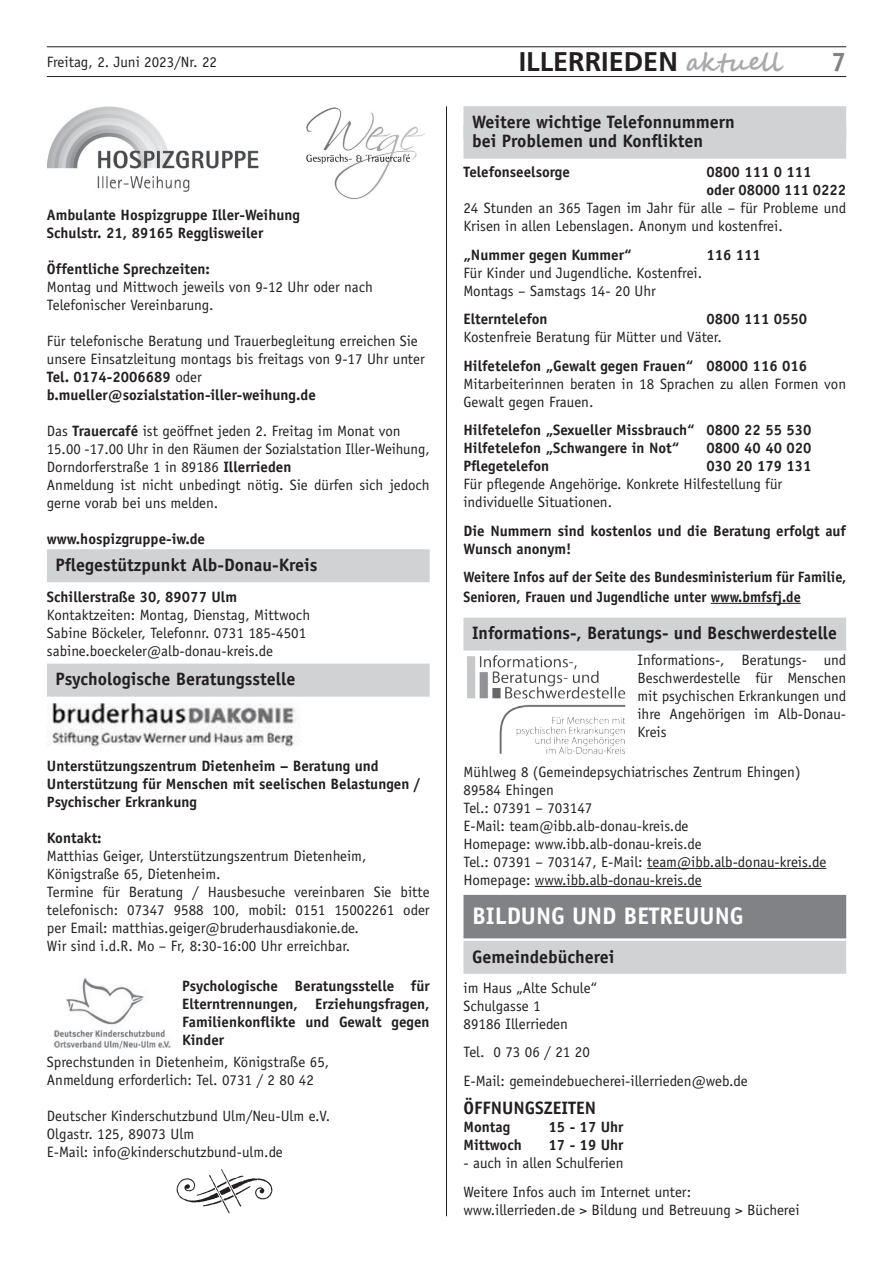
<style>
.page{position:relative;width:893px;height:1263px;background:#fff}
.page>*{position:absolute;margin:0;border:0;box-sizing:border-box;transform-origin:0 0}
.t1{font:700 27px "Frutiger";color:#231f20}
.t2{font:700 27px "Officina Sans";color:#808285}
.t3{font:700 24px "Officina Sans";color:#fff}
.t4{font:700 18px/19.5px "Officina Sans";color:#231f20}
.t5{font:15px/18px "Officina Sans";color:#231f20}
.t6{font:700 15px/18px "Officina Sans";color:#231f20}
.t7{font:700 15px/19.5px "Officina Sans";color:#231f20;scale:.95 1}
.s1{font-family:"Segoe Script";font-size:25.5px;color:#a8a9ad}
.s2{font-weight:700}
</style>
<div class="page">
<hr style="left:47px;top:76px;width:799px;height:1px;background:#231f20">
<hr style="left:47px;top:47px;width:799px;height:1px;background:#231f20">
<hr style="left:446px;top:106px;width:1px;height:1110px;background:#231f20">
<img style="left:47px;top:106px;width:212px;height:86px">
<img style="left:306px;top:107px;width:119px;height:92px">
<div style="left:47px;top:549px;width:383px;height:33px;background:#d1d2d4"></div>
<div style="left:47px;top:664px;width:383px;height:33px;background:#d1d2d4"></div>
<img style="left:47px;top:704px;width:250px;height:43px">
<img style="left:53px;top:978px;width:118px;height:71px">
<hr style="left:711px;top:603px;width:90px;height:1px;background:#231f20">
<hr style="left:647px;top:868px;width:179px;height:1px;background:#231f20">
<hr style="left:535px;top:886px;width:167px;height:1px;background:#231f20">
<div style="left:463px;top:106px;width:383px;height:33px;background:#d1d2d4"></div>
<div style="left:463px;top:126px;width:383px;height:33px;background:#d1d2d4"></div>
<div style="left:463px;top:618px;width:383px;height:33px;background:#d1d2d4"></div>
<img style="left:467px;top:655px;width:159px;height:99px">
<div style="left:463px;top:895px;width:383px;height:43px;background:#808285"></div>
<div style="left:463px;top:941px;width:383px;height:33px;background:#d1d2d4"></div>
<img style="left:176px;top:1169px;width:97px;height:45px">
<p class="t5" style="left:47px;top:53px;width:172px">Freitag, 2. Juni 2023/Nr. 22</p>
<h1 class="t1" style="left:519px;top:46px;width:264px">ILLERRIEDEN <span class="s1">aktuell</span></h1>
<h1 class="t2" style="left:831px;top:45px;width:17px">7</h1>
<p class="t6" style="left:47px;top:206px;width:255px">Ambulante Hospizgruppe Iller-Weihung<br>Schulstr. 21, 89165 Regglisweiler</p>
<p class="t6" style="left:47px;top:260px;width:165px">Öffentliche Sprechzeiten:</p>
<p class="t5" style="left:47px;top:278px;width:327px">Montag und Mittwoch jeweils von 9-12 Uhr oder nach<br>Telefonischer Vereinbarung.</p>
<p class="t5" style="left:47px;top:332px;width:379px">Für telefonische Beratung und Trauerbegleitung erreichen Sie unsere Einsatzleitung montags bis freitags von 9-17 Uhr unter <span class="s2">Tel. 0174-2006689</span> oder <span class="s2">b.mueller@sozialstation-iller-weihung.de</span></p>
<p class="t5" style="left:47px;top:422px;width:384px">Das <span class="s2">Trauercafé</span> ist geöffnet jeden 2. Freitag im Monat von 15.00 -17.00 Uhr in den Räumen der Sozialstation Iller-Weihung, Dorndorferstraße 1 in 89186 <span class="s2">Illerrieden<br></span>Anmeldung ist nicht unbedingt nötig. Sie dürfen sich jedoch gerne vorab bei uns melden.</p>
<p class="t6" style="left:47px;top:530px;width:160px">www.hospizgruppe-iw.de</p>
<p class="t4" style="left:55px;top:555px;width:264px">Pflegestützpunkt Alb-Donau-Kreis</p>
<p class="t6" style="left:47px;top:588px;width:192px">Schillerstraße 30, 89077 Ulm</p>
<p class="t5" style="left:47px;top:606px;width:265px">Kontaktzeiten: Montag, Dienstag, Mittwoch<br>Sabine Böckeler, Telefonnr. 0731 185-4501 sabine.boeckeler@alb-donau-kreis.de</p>
<p class="t4" style="left:55px;top:669px;width:242px">Psychologische Beratungsstelle</p>
<p class="t6" style="left:47px;top:757px;width:375px">Unterstützungszentrum Dietenheim – Beratung und<br>Unterstützung für Menschen mit seelischen Belastungen /<br>Psychischer Erkrankung</p>
<p class="t6" style="left:47px;top:829px;width:56px">Kontakt:</p>
<p class="t5" style="left:47px;top:847px;width:384px">Matthias Geiger, Unterstützungszentrum Dietenheim, Königstraße 65, Dietenheim.<br>Termine für Beratung / Hausbesuche vereinbaren Sie bitte telefonisch: 07347 9588 100, mobil: 0151 15002261 oder per Email: matthias.geiger@bruderhausdiakonie.de.<br>Wir sind i.d.R. Mo – Fr, 8:30-16:00 Uhr erreichbar.</p>
<p class="t6" style="left:182px;top:977px;width:249px;text-align:justify">Psychologische Beratungsstelle für Elterntrennungen, Erziehungsfragen, Familienkonflikte und Gewalt gegen Kinder</p>
<p class="t5" style="left:47px;top:1053px;width:284px">Sprechstunden in Dietenheim, Königstraße 65,<br>Anmeldung erforderlich: Tel. 0731 / 2 80 42</p>
<p class="t5" style="left:47px;top:1107px;width:285px">Deutscher Kinderschutzbund Ulm/Neu-Ulm e.V.<br>Olgastr. 125, 89073 Ulm<br>E-Mail: info@kinderschutzbund-ulm.de</p>
<p class="t4" style="left:472px;top:112px;width:264px">Weitere wichtige Telefonnummern bei Problemen und Konflikten</p>
<p class="t6" style="left:463px;top:163px;width:108px">Telefonseelsorge</p>
<p class="t6" style="left:706px;top:163px;width:141px">0800 111 0 111<br>oder 08000 111 0222</p>
<p class="t5" style="left:463px;top:199px;width:384px">24 Stunden an 365 Tagen im Jahr für alle – für Probleme und<br>Krisen in allen Lebenslagen. Anonym und kostenfrei.</p>
<p class="t6" style="left:463px;top:246px;width:170px">„Nummer gegen Kummer“</p>
<p class="t6" style="left:706px;top:246px;width:56px">116 111</p>
<p class="t5" style="left:463px;top:264px;width:240px">Für Kinder und Jugendliche. Kostenfrei.<br>Montags – Samstags 14- 20 Uhr</p>
<p class="t6" style="left:463px;top:310px;width:86px">Elterntelefon</p>
<p class="t6" style="left:706px;top:310px;width:102px">0800 111 0550</p>
<p class="t5" style="left:463px;top:328px;width:260px">Kostenfreie Beratung für Mütter und Väter.</p>
<p class="t6" style="left:463px;top:357px;width:345px">Hilfetelefon „Gewalt gegen Frauen“ 08000 116 016</p>
<p class="t5" style="left:463px;top:375px;width:384px">Mitarbeiterinnen beraten in 18 Sprachen zu allen Formen von<br>Gewalt gegen Frauen.</p>
<p class="t6" style="left:463px;top:421px;width:350px">Hilfetelefon „Sexueller Missbrauch“ 0800 22 55 530<br>Hilfetelefon „Schwangere in Not“</p>
<p class="t6" style="left:706px;top:439px;width:107px">0800 40 40 020</p>
<p class="t6" style="left:463px;top:457px;width:87px">Pflegetelefon</p>
<p class="t6" style="left:706px;top:457px;width:107px">030 20 179 131</p>
<p class="t5" style="left:463px;top:475px;width:320px">Für pflegende Angehörige. Konkrete Hilfestellung für individuelle Situationen.</p>
<p class="t6" style="left:463px;top:522px;width:384px">Die Nummern sind kostenlos und die Beratung erfolgt auf<br>Wunsch anonym!</p>
<p class="t7" style="left:463px;top:567px;width:404px">Weitere Infos auf der Seite des Bundesministerium für Familie,<br>Senioren, Frauen und Jugendliche unter www.bmfsfj.de</p>
<p class="t4" style="left:472px;top:623px;width:366px">Informations-, Beratungs- und Beschwerdestelle</p>
<p class="t5" style="left:637px;top:651px;width:210px;text-align:justify">Informations-, Beratungs- und Beschwerdestelle für Menschen mit psychischen Erkrankungen und ihre Angehörigen im Alb-Donau-Kreis</p>
<p class="t5" style="left:463px;top:763px;width:364px">Mühlweg 8 (Gemeindepsychiatrisches Zentrum Ehingen)<br>89584 Ehingen<br>Tel.: 07391 – 703147<br>E-Mail: team@ibb.alb-donau-kreis.de<br>Homepage: www.ibb.alb-donau-kreis.de<br>Tel.: 07391 – 703147, E-Mail: team@ibb.alb-donau-kreis.de Homepage: www.ibb.alb-donau-kreis.de</p>
<h2 class="t3" style="left:472px;top:901px;width:273px">BILDUNG UND BETREUUNG</h2>
<p class="t4" style="left:472px;top:946px;width:144px">Gemeindebücherei</p>
<p class="t5" style="left:463px;top:979px;width:135px">im Haus „Alte Schule“<br>Schulgasse 1<br>89186 Illerrieden</p>
<p class="t5" style="left:463px;top:1038px;width:286px;line-height:28.5px">Tel. 0 73 06 / 21 20<br>E-Mail: gemeindebuecherei-illerrieden@web.de</p>
<p class="t4" style="left:463px;top:1098px;width:134px">ÖFFNUNGSZEITEN</p>
<p class="t6" style="left:463px;top:1118px;width:48px">Montag</p>
<p class="t6" style="left:548px;top:1118px;width:77px">15 - 17 Uhr</p>
<p class="t6" style="left:463px;top:1136px;width:60px">Mittwoch</p>
<p class="t6" style="left:548px;top:1136px;width:77px">17 - 19 Uhr</p>
<p class="t5" style="left:463px;top:1149px;width:229px;line-height:28.5px">- auch in allen Schulferien<br>Weitere Infos auch im Internet unter:</p>
<p class="t5" style="left:463px;top:1201px;width:337px">www.illerrieden.de &gt; Bildung und Betreuung &gt; Bücherei</p>
</div>
